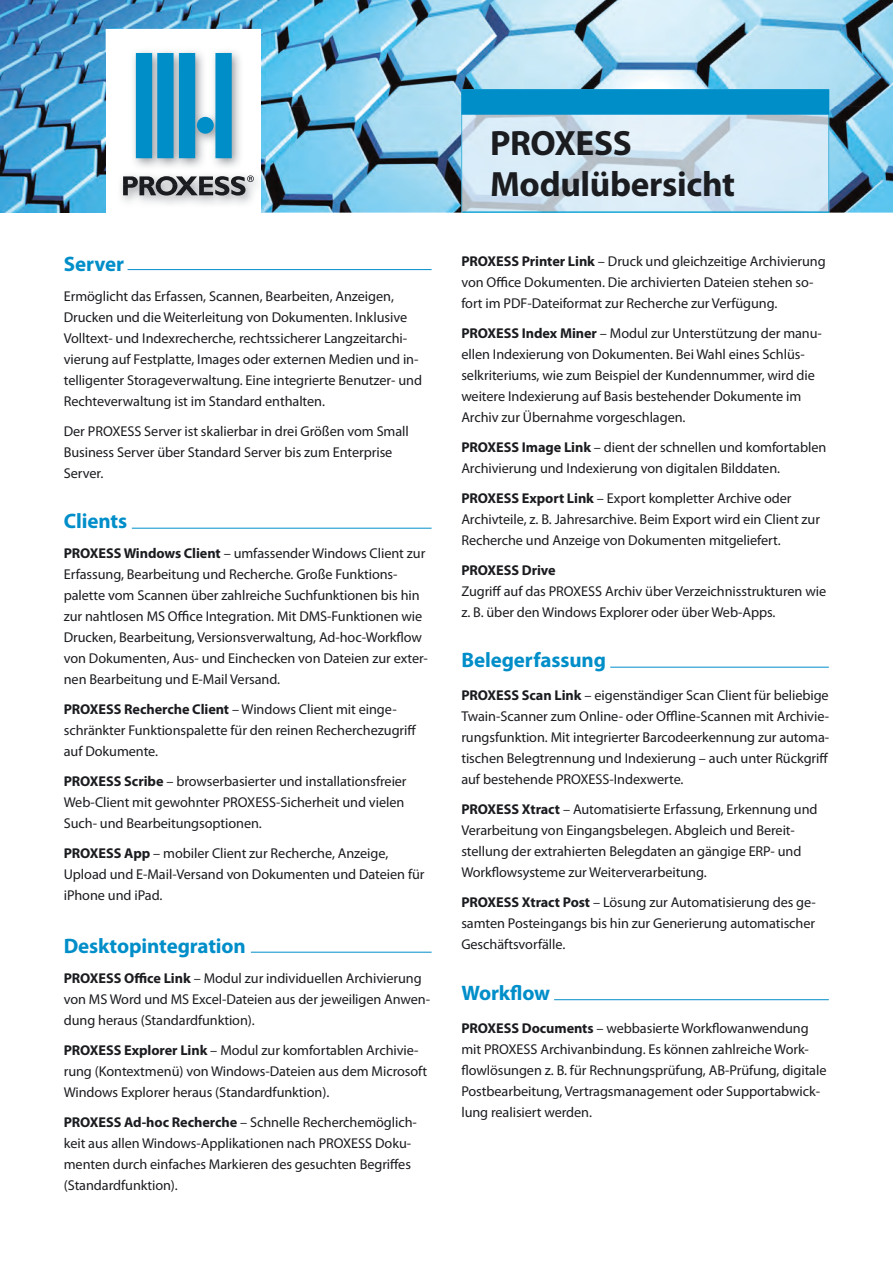
<style>
.page{position:relative;width:893px;height:1263px;background:#fff}
.page>*{position:absolute;margin:0;border:0;box-sizing:border-box;transform-origin:0 0}
.t1{font:700 35.25px/40.5px "Myriad Pro";letter-spacing:-.01em;color:#1b1c20}
.t2{font:700 21px "Myriad Pro";letter-spacing:-.005em;color:#008ec9}
.t3{font:14.25px/21px "Myriad Pro";letter-spacing:-.005em;color:#1b1c20}
.t4{font:700 14.25px "Myriad Pro";letter-spacing:-.005em;color:#1b1c20}
.s1{font-weight:700}
</style>
<div class="page">
<img style="left:263px;top:0;width:630px;height:106px">
<img style="left:0;top:0;width:263px;height:53px">
<img style="left:0;top:53px;width:106px;height:160px">
<img style="left:829px;top:106px;width:64px;height:107px">
<img style="left:263px;top:106px;width:198px;height:107px">
<img style="left:461px;top:115px;width:368px;height:98px">
<div style="left:461px;top:89px;width:368px;height:26px;background:#008ec9;border:2px solid #008ec9"></div>
<div style="left:106px;top:29px;width:154px;height:184px;background:#fff"></div>
<img style="left:120px;top:46px;width:146px;height:162px">
<svg style="left:123px;top:175px;width:131px;height:21px;background:#7c7e80"></svg>
<svg style="left:136px;top:53px;width:96px;height:105px;background:#42a5ce"></svg>
<hr style="left:463px;top:212px;width:367px;height:1px;background:#00a2d3">
<hr style="left:128px;top:269px;width:304px;height:1px;background:#008ec9">
<hr style="left:132px;top:528px;width:300px;height:1px;background:#008ec9">
<hr style="left:251px;top:952px;width:181px;height:1px;background:#008ec9">
<hr style="left:610px;top:667px;width:219px;height:1px;background:#008ec9">
<hr style="left:554px;top:999px;width:275px;height:1px;background:#008ec9">
<h2 class="t2" style="left:64px;top:250px;width:62px">Server</h2>
<p class="t3" style="left:64px;top:285px;width:360px">Ermöglicht das Erfassen, Scannen, Bearbeiten, Anzeigen, Drucken und die Weiterleitung von Dokumenten. Inklusive Volltext- und Indexrecherche, rechtssicherer Langzeitarchi&shy;vierung auf Festplatte, Images oder externen Medien und in&shy;telligenter Storageverwaltung. Eine integrierte Benutzer- und Rechteverwaltung ist im Standard enthalten.</p>
<p class="t3" style="left:64px;top:420px;width:347px">Der PROXESS Server ist skalierbar in drei Größen vom Small<br>Business Server über Standard Server bis zum Enterprise<br>Server.</p>
<h2 class="t2" style="left:64px;top:507px;width:65px">Clients</h2>
<p class="t3" style="left:64px;top:543px;width:366px"><span class="s1">PROXESS Windows Client</span> – umfassender Windows Client zur Erfassung, Bearbeitung und Recherche. Große Funktions&shy;palette vom Scannen über zahlreiche Suchfunktionen bis hin zur nahtlosen MS Office Integration. Mit DMS-Funktionen wie Drucken, Bearbeitung, Versionsverwaltung, Ad-hoc-Workflow von Dokumenten, Aus- und Einchecken von Dateien zur exter&shy;nen Bearbeitung und E-Mail Versand.</p>
<p class="t3" style="left:64px;top:699px;width:354px"><span class="s1">PROXESS Recherche Client</span> – Windows Client mit einge&shy;schränkter Funktionspalette für den reinen Recherchezugriff auf Dokumente.</p>
<p class="t3" style="left:64px;top:771px;width:344px"><span class="s1">PROXESS Scribe</span> – browserbasierter und installationsfreier<br>Web-Client mit gewohnter PROXESS-Sicherheit und vielen<br>Such- und Bearbeitungsoptionen.</p>
<p class="t3" style="left:64px;top:843px;width:362px"><span class="s1">PROXESS App</span> – mobiler Client zur Recherche, Anzeige,<br>Upload und E-Mail-Versand von Dokumenten und Dateien für iPhone und iPad.</p>
<h2 class="t2" style="left:64px;top:932px;width:184px">Desktopintegration</h2>
<p class="t3" style="left:64px;top:967px;width:368px"><span class="s1">PROXESS Office Link</span> – Modul zur individuellen Archivierung von MS Word und MS Excel-Dateien aus der jeweiligen Anwen&shy;dung heraus (Standardfunktion).</p>
<p class="t3" style="left:64px;top:1039px;width:365px"><span class="s1">PROXESS Explorer Link</span> – Modul zur komfortablen Archivie&shy;rung (Kontextmenü) von Windows-Dateien aus dem Microsoft<br>Windows Explorer heraus (Standardfunktion).</p>
<p class="t3" style="left:64px;top:1111px;width:355px"><span class="s1">PROXESS Ad-hoc Recherche</span> – Schnelle Recherchemöglich&shy;keit aus allen Windows-Applikationen nach PROXESS Doku&shy;menten durch einfaches Markieren des gesuchten Begriffes (Standardfunktion).</p>
<h1 class="t1" style="left:490px;top:122px;width:247px">PROXESS<br>Modulübersicht</h1>
<p class="t3" style="left:461px;top:250px;width:366px"><span class="s1">PROXESS Printer Link</span> – Druck und gleichzeitige Archivierung von Office Dokumenten. Die archivierten Dateien stehen so&shy;fort im PDF-Dateiformat zur Recherche zur Verfügung.</p>
<p class="t3" style="left:461px;top:322px;width:362px"><span class="s1">PROXESS Index Miner</span> – Modul zur Unterstützung der manu&shy;ellen Indexierung von Dokumenten. Bei Wahl eines Schlüs&shy;selkriteriums, wie zum Beispiel der Kundennummer, wird die weitere Indexierung auf Basis bestehender Dokumente im Archiv zur Übernahme vorgeschlagen.</p>
<p class="t3" style="left:461px;top:436px;width:366px"><span class="s1">PROXESS Image Link</span> – dient der schnellen und komfortablen<br>Archivierung und Indexierung von digitalen Bilddaten.</p>
<p class="t3" style="left:461px;top:487px;width:360px"><span class="s1">PROXESS Export Link</span> – Export kompletter Archive oder<br>Archivteile, z. B. Jahresarchive. Beim Export wird ein Client zur<br>Recherche und Anzeige von Dokumenten mitgeliefert.</p>
<p class="t4" style="left:461px;top:561px;width:96px">PROXESS Drive</p>
<p class="t3" style="left:461px;top:580px;width:366px">Zugriff auf das PROXESS Archiv über Verzeichnisstrukturen wie z. B. über den Windows Explorer oder über Web-Apps.</p>
<h2 class="t2" style="left:461px;top:646px;width:146px">Belegerfassung</h2>
<p class="t3" style="left:461px;top:685px;width:369px;text-align:justify"><span class="s1">PROXESS Scan Link</span> – eigenständiger Scan Client für beliebige Twain-Scanner zum Online- oder Offline-Scannen mit Archivie&shy;rungsfunktion. Mit integrierter Barcodeerkennung zur automa&shy;tischen Belegtrennung und Indexierung – auch unter Rückgriff auf bestehende PROXESS-Indexwerte.</p>
<p class="t3" style="left:461px;top:799px;width:358px"><span class="s1">PROXESS Xtract</span> – Automatisierte Erfassung, Erkennung und Verarbeitung von Eingangsbelegen. Abgleich und Bereit&shy;stellung der extrahierten Belegdaten an gängige ERP- und Workflowsysteme zur Weiterverarbeitung.</p>
<p class="t3" style="left:461px;top:892px;width:356px;text-align:justify"><span class="s1">PROXESS Xtract Post</span> – Lösung zur Automatisierung des ge&shy;samten Posteingangs bis hin zur Generierung automatischer Geschäftsvorfälle.</p>
<h2 class="t2" style="left:461px;top:979px;width:90px">Workflow</h2>
<p class="t3" style="left:461px;top:1017px;width:367px"><span class="s1">PROXESS Documents</span> – webbasierte Workflowanwendung mit PROXESS Archivanbindung. Es können zahlreiche Work&shy;flowlösungen z. B. für Rechnungsprüfung, AB-Prüfung, digitale Postbearbeitung, Vertragsmanagement oder Supportabwick&shy;lung realisiert werden.</p>
</div>
